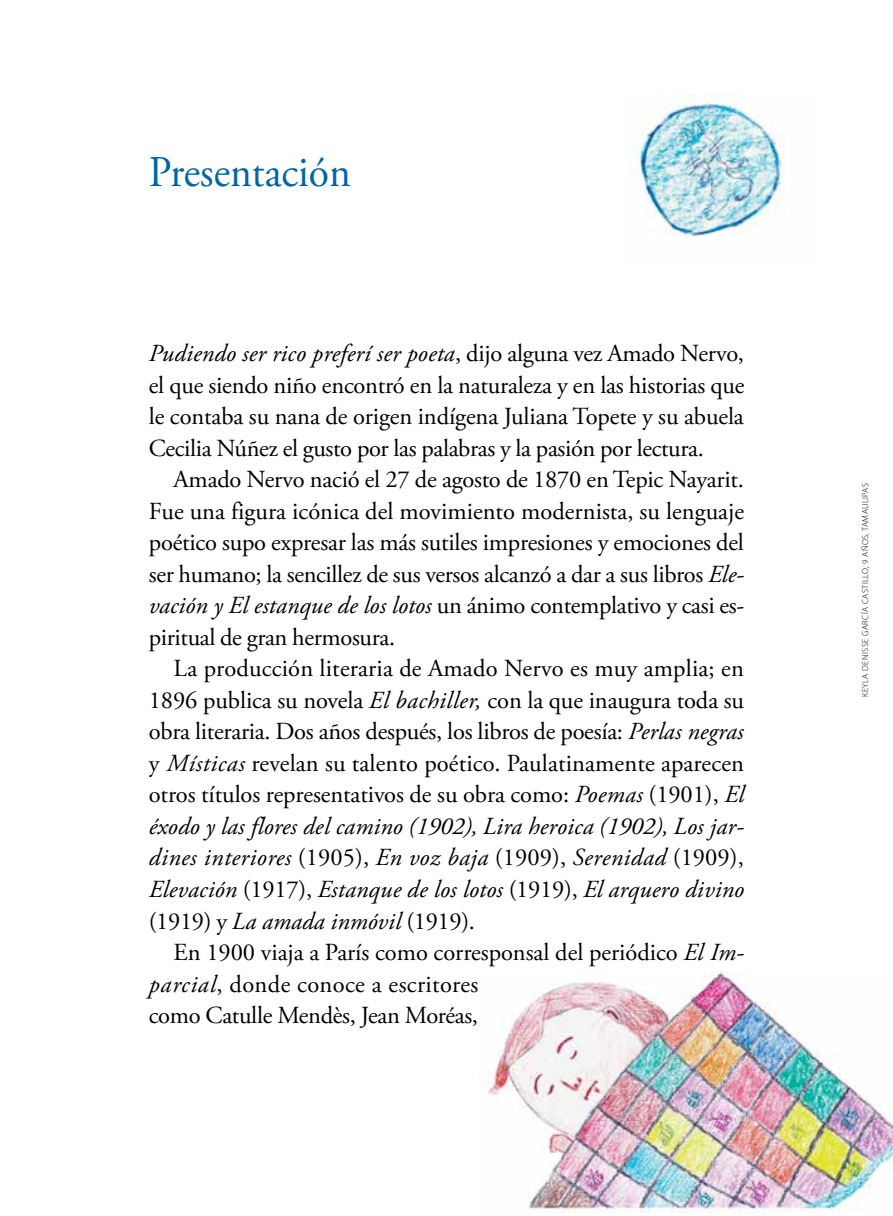
<style>
.page{position:relative;width:893px;height:1216px;background:#fff}
.page>*{position:absolute;margin:0;border:0;box-sizing:border-box;transform-origin:0 0}
.t1{font:43.75px "Adobe Garamond Pro";color:#0065a4;scale:.95 1}
.t2{font:24.5px/31.5px "Adobe Garamond Pro";letter-spacing:-.015em;color:#000;text-align:justify}
.t3{font:300 8.75px "Myriad Pro";letter-spacing:.05em;color:#000}
.s1{font-style:italic}
</style>
<div class="page">
<img style="left:625px;top:93px;width:160px;height:143px">
<img style="left:488px;top:971px;width:405px;height:242px">
<h1 class="t1" style="left:149px;top:145px;width:214px">Presentación</h1>
<p class="t2" style="left:149px;top:338px;width:597px"><span class="s1">Pudiendo ser rico preferí ser poeta</span>, dijo alguna vez Amado Nervo, el que siendo niño encontró en la naturaleza y en las historias que le contaba su nana de origen indígena Juliana Topete y su abuela Cecilia Núñez el gusto por las palabras y la pasión por lectura.</p>
<p class="t2" style="left:149px;top:464px;width:597px;text-indent:25px">Amado Nervo nació el 27 de agosto de 1870 en Tepic Nayarit.<br>Fue una figura icónica del movimiento modernista, su lenguaje poético supo expresar las más sutiles impresiones y emociones del ser humano; la sencillez de sus versos alcanzó a dar a sus libros <span class="s1">Ele&shy;vación y El estanque de los lotos</span> un ánimo contemplativo y casi es&shy;piritual de gran hermosura.</p>
<p class="t2" style="left:149px;top:653px;width:597px;text-indent:25px">La producción literaria de Amado Nervo es muy amplia; en 1896 publica su novela <span class="s1">El bachiller,</span> con la que inaugura toda su obra literaria. Dos años después, los libros de poesía: <span class="s1">Perlas negras </span>y <span class="s1">Místicas</span> revelan su talento poético. Paulatinamente aparecen otros títulos representativos de su obra como: <span class="s1">Poemas</span> (1901), <span class="s1">El éxodo y las flores del camino (1902), Lira heroica (1902), Los jar&shy;dines interiores</span> (1905), <span class="s1">En voz baja</span> (1909), <span class="s1">Serenidad</span> (1909), <span class="s1">Elevación</span> (1917), <span class="s1">Estanque de los lotos</span> (1919), <span class="s1">El arquero divino </span>(1919) y <span class="s1">La amada inmóvil</span> (1919).</p>
<p class="t2" style="left:149px;top:937px;width:597px;text-align:left;text-indent:25px">En 1900 viaja a París como corresponsal del periódico <span class="s1">El Im&shy;parcial</span>, donde conoce a escritores<br>como Catulle Mendès, Jean Moréas,</p>
<p class="t3" style="left:860px;top:697px;width:215px;rotate:-90deg">KEYLA DENISSE GARCÍA CASTILLO, 9 AÑOS, TAMAULIPAS</p>
</div>
